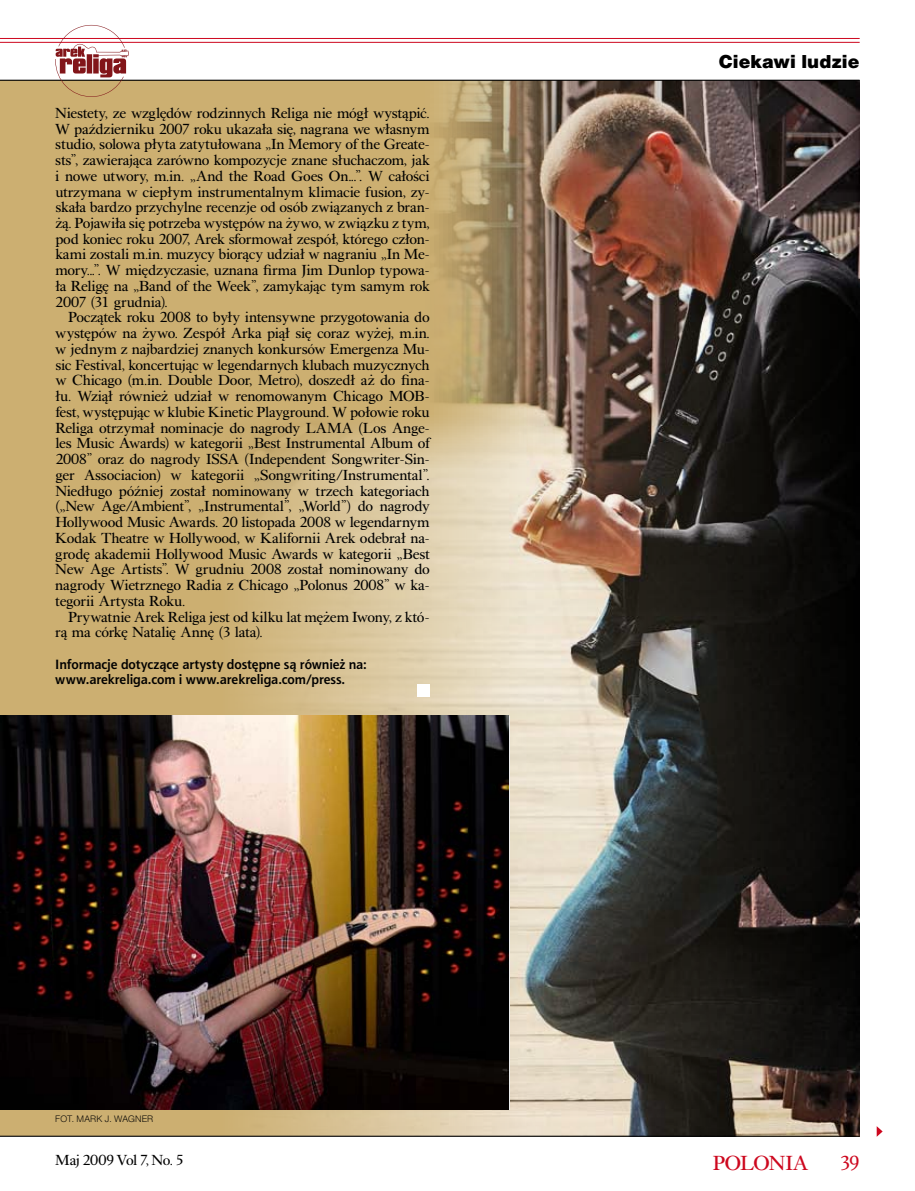
<style>
.page{position:relative;width:915px;height:1191px;background:#fff}
.page>*{position:absolute;margin:0;border:0;box-sizing:border-box;transform-origin:0 0}
.t1{font:21px "Alpha Book EFN";letter-spacing:-.04em;color:#cd071e;scale:1.05 1}
.t2{font:21px "Alpha Book EFN";letter-spacing:-.04em;color:#cd071e}
.t3{font:18px "Switzer EFN Black";letter-spacing:.005em;color:#000}
.t4{font:15px/15.8px "Alpha Book EFN";letter-spacing:-.015em;color:#000;text-align:justify;scale:1.05 1}
.t5{font:700 13.5px/15px "Aerton EFN";letter-spacing:-.005em;color:#000}
.t6{font:9px "Switzer EFN Light";letter-spacing:.02em;color:#000}
</style>
<div class="page">
<div style="left:0;top:81px;width:859px;height:1055px;background:#ccaf71"></div>
<img style="left:217px;top:81px;width:642px;height:1054px">
<svg style="left:217px;top:81px;width:337px;height:387px"></svg>
<svg style="left:876px;top:1126px;width:6px;height:10px"></svg>
<img style="left:0;top:716px;width:508px;height:393px">
<div style="left:417px;top:684px;width:12px;height:13px;background:#fff"></div>
<hr style="left:0;top:38px;width:859px;height:1px;background:#cd071e">
<hr style="left:0;top:42px;width:859px;height:1px;background:#cd071e">
<hr style="left:0;top:80px;width:859px;height:1px;background:#000">
<hr style="left:0;top:1135px;width:859px;height:1px;background:#000">
<svg style="left:55px;top:25px;width:74px;height:72px"></svg>
<p class="t4" style="left:55px;top:105px;width:358px">Niestety, ze względów rodzinnych Religa nie mógł wystąpić.<br>W październiku 2007 roku ukazała się, nagrana we własnym studio, solowa płyta zatytułowana „In Memory of the Greate&shy;sts”, zawierająca zarówno kompozycje znane słuchaczom, jak i nowe utwory, m.in. „And the Road Goes On...”. W całości utrzymana w ciepłym instrumentalnym klimacie fusion, zy&shy;skała bardzo przychylne recenzje od osób związanych z bran&shy;żą. Pojawiła się potrzeba występów na żywo, w związku z tym, pod koniec roku 2007, Arek sformował zespół, którego człon&shy;kami zostali m.in. muzycy biorący udział w nagraniu „In Me&shy;mory...”. W międzyczasie, uznana firma Jim Dunlop typowa&shy;ła Religę na „Band of the Week”, zamykając tym samym rok 2007 (31 grudnia).</p>
<p class="t4" style="left:55px;top:310px;width:358px;text-indent:13px">Początek roku 2008 to były intensywne przygotowania do występów na żywo. Zespół Arka piął się coraz wyżej, m.in. w jednym z najbardziej znanych konkursów Emergenza Mu&shy;sic Festival, koncertując w legendarnych klubach muzycznych w Chicago (m.in. Double Door, Metro), doszedł aż do fina&shy;łu. Wziął również udział w renomowanym Chicago MOB&shy;fest, występując w klubie Kinetic Playground. W połowie roku Religa otrzymał nominacje do nagrody LAMA (Los Ange&shy;les Music Awards) w kategorii „Best Instrumental Album of 2008” oraz do nagrody ISSA (Independent Songwriter-Sin&shy;ger Associacion) w kategorii „Songwriting/Instrumental”.<br>Niedługo później został nominowany w trzech kategoriach („New Age/Ambient”, „Instrumental”, „World”) do nagrody Hollywood Music Awards. 20 listopada 2008 w legendarnym Kodak Theatre w Hollywood, w Kalifornii Arek odebrał na&shy;grodę akademii Hollywood Music Awards w kategorii „Best New Age Artists”. W grudniu 2008 został nominowany do nagrody Wietrznego Radia z Chicago „Polonus 2008” w ka&shy;tegorii Artysta Roku.</p>
<p class="t4" style="left:55px;top:609px;width:358px;text-indent:13px">Prywatnie Arek Religa jest od kilku lat mężem Iwony, z któ&shy;rą ma córkę Natalię Annę (3 lata).</p>
<p class="t5" style="left:55px;top:657px;width:313px">Informacje dotyczące artysty dostępne są również na: www.arekreliga.com i www.arekreliga.com/press.</p>
<p class="t3" style="left:718px;top:51px;width:142px">Ciekawi ludzie</p>
<p class="t6" style="left:55px;top:1113px;width:100px">FOT. MARK J. WAGNER</p>
<p class="t4" style="left:55px;top:1152px;width:124px">Maj 2009 Vol 7, No. 5</p>
<h1 class="t1" style="left:712px;top:1150px;width:67px">POLONIA</h1>
<h1 class="t2" style="left:839px;top:1150px;width:22px">39</h1>
</div>
